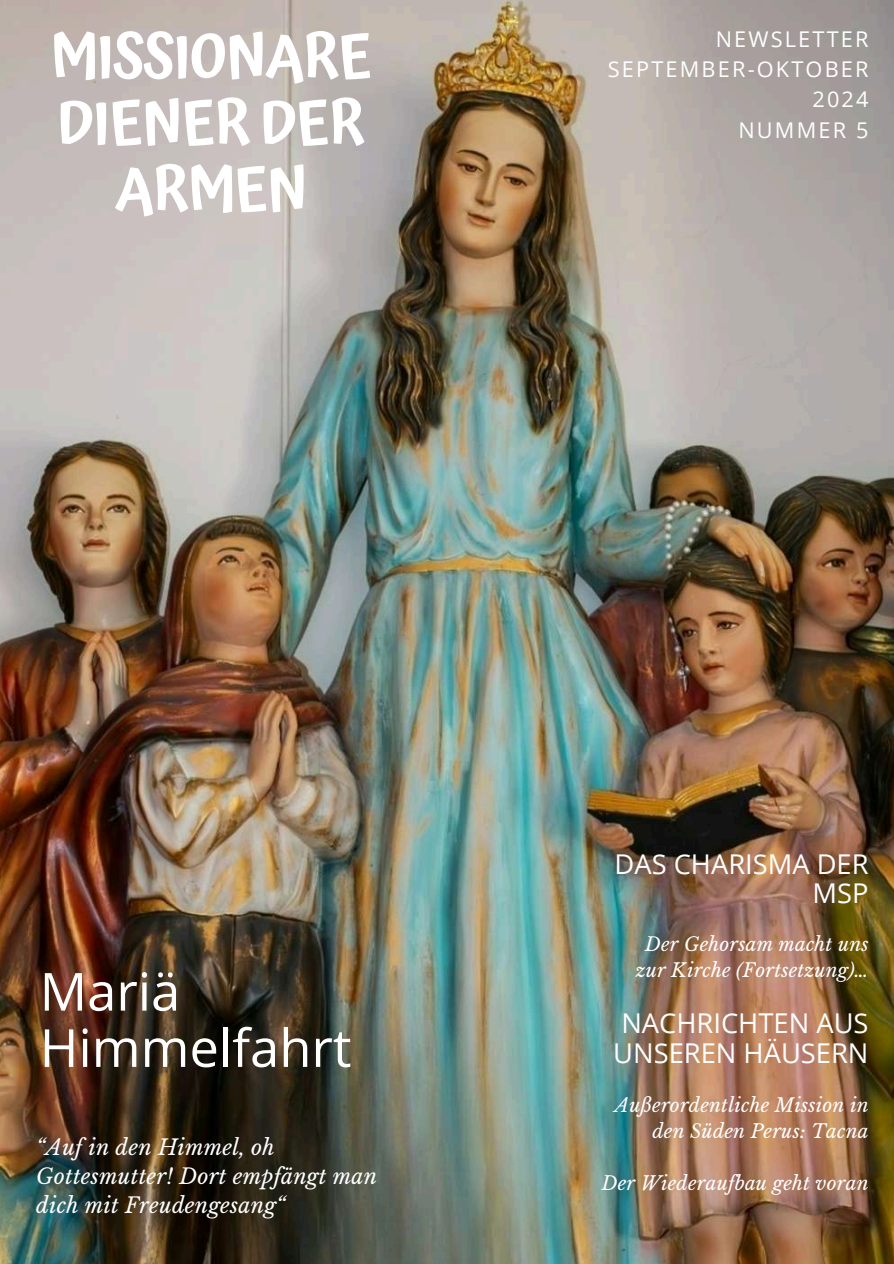
<style>
.page{position:relative;width:894px;height:1264px;background:#fff}
.page>*{position:absolute;margin:0;border:0;box-sizing:border-box;transform-origin:0 0}
.t1{font:600 59.7px/66.3px "Atma";letter-spacing:-.02em;color:#fff;text-align:center}
.t2{font:52.5px/56.2px "Open Sans";color:#fff}
.t3{font:27.3px/29.5px "Open Sans";color:#fff;text-align:right}
.t4{font:21.75px/30.3px "Open Sans";letter-spacing:.1em;color:#fff;text-align:right}
.t5{font:italic 21.3px/29.2px "Libre Baskerville";letter-spacing:.01em;color:#fff}
.t6{font:italic 18.9px/26.1px "Libre Baskerville";letter-spacing:.01em;color:#fff;text-align:center}
</style>
<div class="page">
<img style="left:0;top:0;width:893px;height:1263px">
<h1 class="t1" style="left:50px;top:23px;width:323px">MISSIONARE<br>DIENER DER<br>ARMEN</h1>
<p class="t4" style="left:607px;top:23px;width:262px">NEWSLETTER<br>SEPTEMBER-OKTOBER<br>2024<br>NUMMER 5</p>
<h2 class="t2" style="left:40px;top:962px;width:313px">Mariä<br>Himmelfahrt</h2>
<p class="t5" style="left:36px;top:1132px;width:342px">“Auf in den Himmel, oh<br>Gottesmutter! Dort empfängt man dich mit Freudengesang“</p>
<h3 class="t3" style="left:614px;top:848px;width:255px">DAS CHARISMA DER<br>MSP</h3>
<p class="t6" style="left:635px;top:931px;width:234px">Der Gehorsam macht uns zur Kirche (Fortsetzung)…</p>
<h3 class="t3" style="left:613px;top:1008px;width:257px;text-align:left">NACHRICHTEN AUS<br>UNSEREN HÄUSERN</h3>
<p class="t6" style="left:614px;top:1092px;width:255px;text-align:right">Außerordentliche Mission in den Süden Perus: Tacna</p>
<p class="t6" style="left:601px;top:1169px;width:268px">Der Wiederaufbau geht voran</p>
</div>
